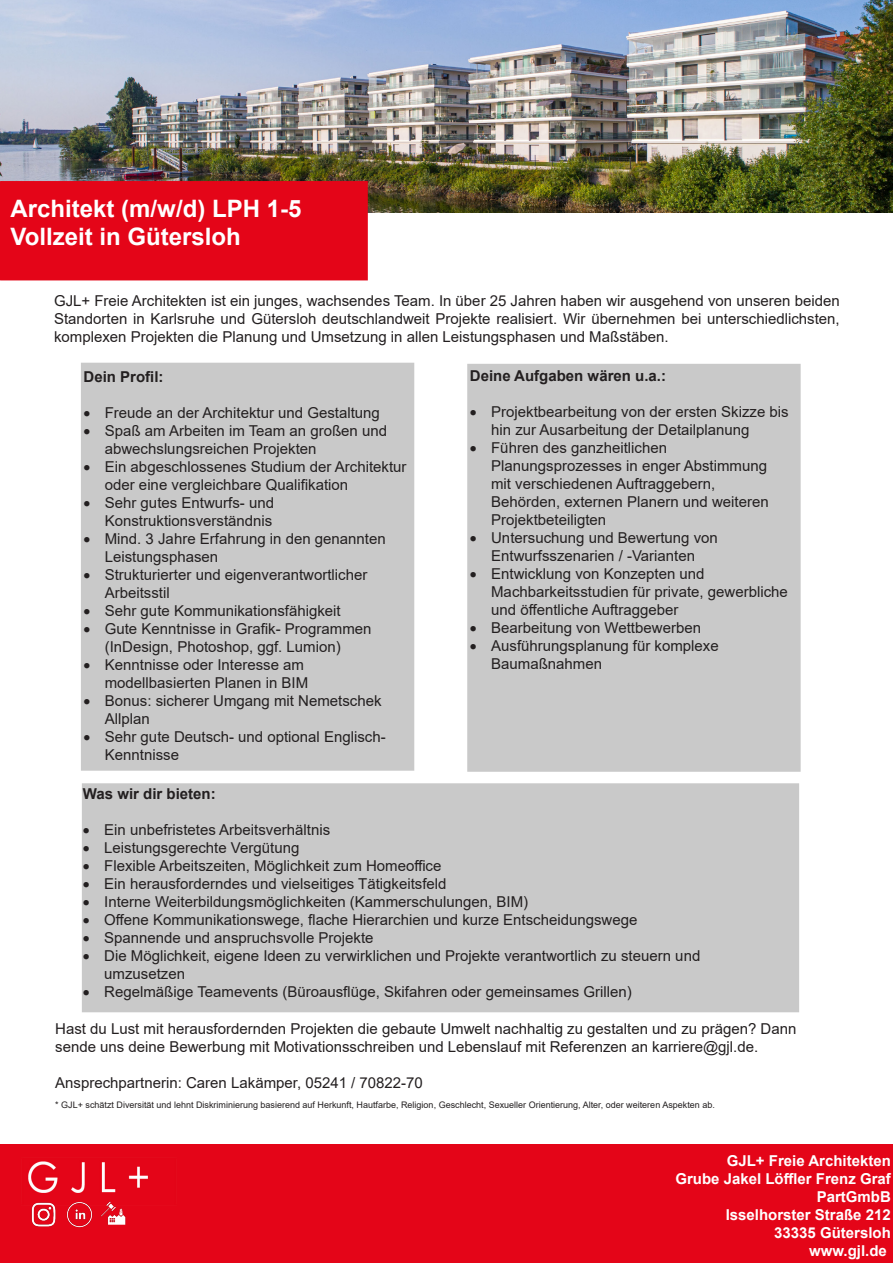
<style>
.page{position:relative;width:893px;height:1263px;background:#fff}
.page>*{position:absolute;margin:0;border:0;box-sizing:border-box;transform-origin:0 0}
.t1{font:700 24px/28.8px "Arial";color:#fff}
.t2{font:15px/18px "Arial";color:#231f20}
.t3{font:700 15px/18px "Arial";color:#fff;text-align:right}
.t4{font:700 15px "Arial";color:#231f20}
.t5{font:9px "Arial";color:#231f20}
</style>
<div class="page">
<img style="left:0;top:1px;width:893px;height:212px">
<div style="left:1px;top:182px;width:366px;height:98px;background:#e40518"></div>
<div style="left:0;top:181px;width:368px;height:99px;border:2px solid #e40518"></div>
<div style="left:81px;top:363px;width:333px;height:408px;background:#c9c9c9"></div>
<div style="left:467px;top:364px;width:334px;height:408px;background:#c9c9c9;border:2px solid #c9c9c9"></div>
<div style="left:82px;top:783px;width:717px;height:229px;background:#c9c9c9;border:2px solid #c9c9c9"></div>
<div style="left:0;top:1144px;width:893px;height:119px;background:#e40518"></div>
<img style="left:28px;top:1161px;width:120px;height:32px">
<img style="left:31px;top:1202px;width:25px;height:25px">
<img style="left:66px;top:1201px;width:60px;height:27px">
<p class="t1" style="left:11px;top:194px;width:292px">Architekt (m/w/d) LPH 1-5<br>Vollzeit in Gütersloh</p>
<p class="t2" style="left:54px;top:291px;width:787px;text-align:justify">GJL+ Freie Architekten ist ein junges, wachsendes Team. In über 25 Jahren haben wir ausgehend von unseren beiden Standorten in Karlsruhe und Gütersloh deutschlandweit Projekte realisiert. Wir übernehmen bei unterschiedlichsten, komplexen Projekten die Planung und Umsetzung in allen Leistungsphasen und Maßstäben.</p>
<p class="t4" style="left:83px;top:366px;width:82px">Dein Profil:</p>
<p class="t2" style="left:83px;top:403px;width:298px">• Freude an der Architektur und Gestaltung</p>
<p class="t2" style="left:105px;top:421px;width:284px;text-indent:-21px">• Spaß am Arbeiten im Team an großen und abwechslungsreichen Projekten</p>
<p class="t2" style="left:105px;top:457px;width:303px;text-indent:-21px">• Ein abgeschlossenes Studium der Architektur oder eine vergleichbare Qualifikation</p>
<p class="t2" style="left:83px;top:493px;width:192px;text-align:right">• Sehr gutes Entwurfs- und<br>Konstruktionsverständnis</p>
<p class="t2" style="left:105px;top:529px;width:282px;text-indent:-21px">• Mind. 3 Jahre Erfahrung in den genannten<br>Leistungsphasen</p>
<p class="t2" style="left:105px;top:565px;width:264px;text-indent:-21px">• Strukturierter und eigenverantwortlicher<br>Arbeitsstil</p>
<p class="t2" style="left:83px;top:601px;width:259px">• Sehr gute Kommunikationsfähigkeit</p>
<p class="t2" style="left:105px;top:619px;width:268px;text-indent:-21px">• Gute Kenntnisse in Grafik- Programmen (InDesign, Photoshop, ggf. Lumion)</p>
<p class="t2" style="left:83px;top:655px;width:226px;text-align:right">• Kenntnisse oder Interesse am modellbasierten Planen in BIM</p>
<p class="t2" style="left:105px;top:691px;width:278px;text-indent:-21px">• Bonus: sicherer Umgang mit Nemetschek<br>Allplan</p>
<p class="t2" style="left:105px;top:727px;width:282px;text-indent:-21px">• Sehr gute Deutsch- und optional Englisch-<br>Kenntnisse</p>
<p class="t4" style="left:83px;top:783px;width:134px">Was wir dir bieten:</p>
<p class="t2" style="left:83px;top:821px;width:249px">• Ein unbefristetes Arbeitsverhältnis</p>
<p class="t2" style="left:83px;top:839px;width:218px">• Leistungsgerechte Vergütung</p>
<p class="t2" style="left:83px;top:857px;width:360px">• Flexible Arbeitszeiten, Möglichkeit zum Homeoffice</p>
<p class="t2" style="left:83px;top:875px;width:365px">• Ein herausforderndes und vielseitiges Tätigkeitsfeld</p>
<p class="t2" style="left:83px;top:893px;width:447px">• Interne Weiterbildungsmöglichkeiten (Kammerschulungen, BIM)</p>
<p class="t2" style="left:83px;top:911px;width:556px">• Offene Kommunikationswege, flache Hierarchien und kurze Entscheidungswege</p>
<p class="t2" style="left:83px;top:929px;width:292px">• Spannende und anspruchsvolle Projekte</p>
<p class="t2" style="left:104px;top:947px;width:598px;text-indent:-21px">• Die Möglichkeit, eigene Ideen zu verwirklichen und Projekte verantwortlich zu steuern und umzusetzen</p>
<p class="t2" style="left:83px;top:983px;width:550px">• Regelmäßige Teamevents (Büroausflüge, Skifahren oder gemeinsames Grillen)</p>
<p class="t2" style="left:55px;top:1020px;width:743px">Hast du Lust mit herausfordernden Projekten die gebaute Umwelt nachhaltig zu gestalten und zu prägen? Dann sende uns deine Bewerbung mit Motivationsschreiben und Lebenslauf mit Referenzen an karriere@gjl.de.</p>
<p class="t2" style="left:55px;top:1074px;width:369px">Ansprechpartnerin: Caren Lakämper, 05241 / 70822-70</p>
<p class="t5" style="left:55px;top:1099px;width:661px">* GJL+ schätzt Diversität und lehnt Diskriminierung basierend auf Herkunft, Hautfarbe, Religion, Geschlecht, Sexueller Orientierung, Alter, oder weiteren Aspekten ab.</p>
<p class="t4" style="left:470px;top:365px;width:198px">Deine Aufgaben wären u.a.:</p>
<p class="t2" style="left:491px;top:403px;width:299px;text-indent:-21px">• Projektbearbeitung von der ersten Skizze bis hin zur Ausarbeitung der Detailplanung</p>
<p class="t2" style="left:491px;top:439px;width:279px;text-indent:-21px">• Führen des ganzheitlichen Planungsprozesses in enger Abstimmung mit verschiedenen Auftraggebern, Behörden, externen Planern und weiteren Projektbeteiligten</p>
<p class="t2" style="left:470px;top:529px;width:250px;text-align:center">• Untersuchung und Bewertung von<br>Entwurfsszenarien / -Varianten</p>
<p class="t2" style="left:491px;top:565px;width:298px;text-indent:-21px">• Entwicklung von Konzepten und<br>Machbarkeitsstudien für private, gewerbliche und öffentliche Auftraggeber</p>
<p class="t2" style="left:470px;top:619px;width:233px">• Bearbeitung von Wettbewerben</p>
<p class="t2" style="left:491px;top:637px;width:229px;text-indent:-21px">• Ausführungsplanung für komplexe<br>Baumaßnahmen</p>
<p class="t3" style="left:727px;top:1151px;width:166px">GJL+ Freie Architekten</p>
<p class="t3" style="left:675px;top:1169px;width:217px">Grube Jakel Löffler Frenz Graf<br>PartGmbB</p>
<p class="t3" style="left:726px;top:1205px;width:167px">Isselhorster Straße 212</p>
<p class="t3" style="left:774px;top:1223px;width:118px">33335 Gütersloh</p>
<p class="t3" style="left:809px;top:1241px;width:79px">www.gjl.de</p>
</div>
